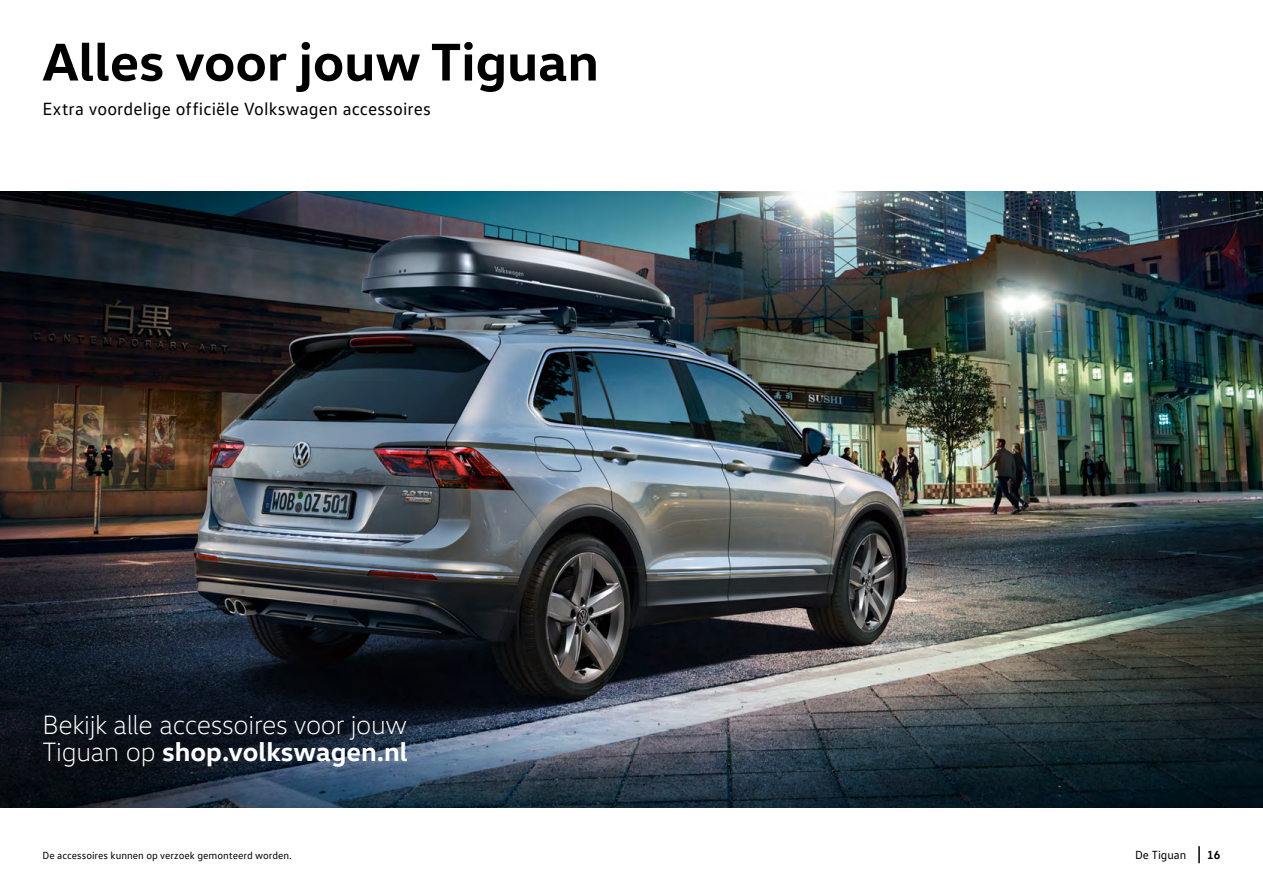
<style>
.page{position:relative;width:1263px;height:893px;background:#fff}
.page>*{position:absolute;margin:0;border:0;box-sizing:border-box;transform-origin:0 0}
.t1{font:700 54px "VW Head";color:#000}
.t2{font:300 27px/27px "VW Head";letter-spacing:-.01em;color:#fff}
.t3{font:18px "VW Text";letter-spacing:.005em;color:#000}
.t4{font:12px "VW Text";color:#000}
.t5{font:700 12px "VW Text";color:#000}
.t6{font:10.5px "VW Text";color:#000}
.s1{font-weight:700}
</style>
<div class="page">
<img style="left:0;top:191px;width:1263px;height:617px">
<svg style="left:1198px;top:846px;width:2px;height:17px"></svg>
<h1 class="t1" style="left:43px;top:27px;width:558px">Alles voor jouw Tiguan</h1>
<p class="t3" style="left:43px;top:98px;width:390px">Extra voordelige officiële Volkswagen accessoires</p>
<p class="t2" style="left:43px;top:711px;width:367px">Bekijk alle accessoires voor jouw<br>Tiguan op <span class="s1">shop.volkswagen.nl</span></p>
<p class="t6" style="left:43px;top:849px;width:251px">De accessoires kunnen op verzoek gemonteerd worden.</p>
<p class="t4" style="left:1135px;top:847px;width:53px">De Tiguan</p>
<p class="t5" style="left:1207px;top:847px;width:15px">16</p>
</div>
